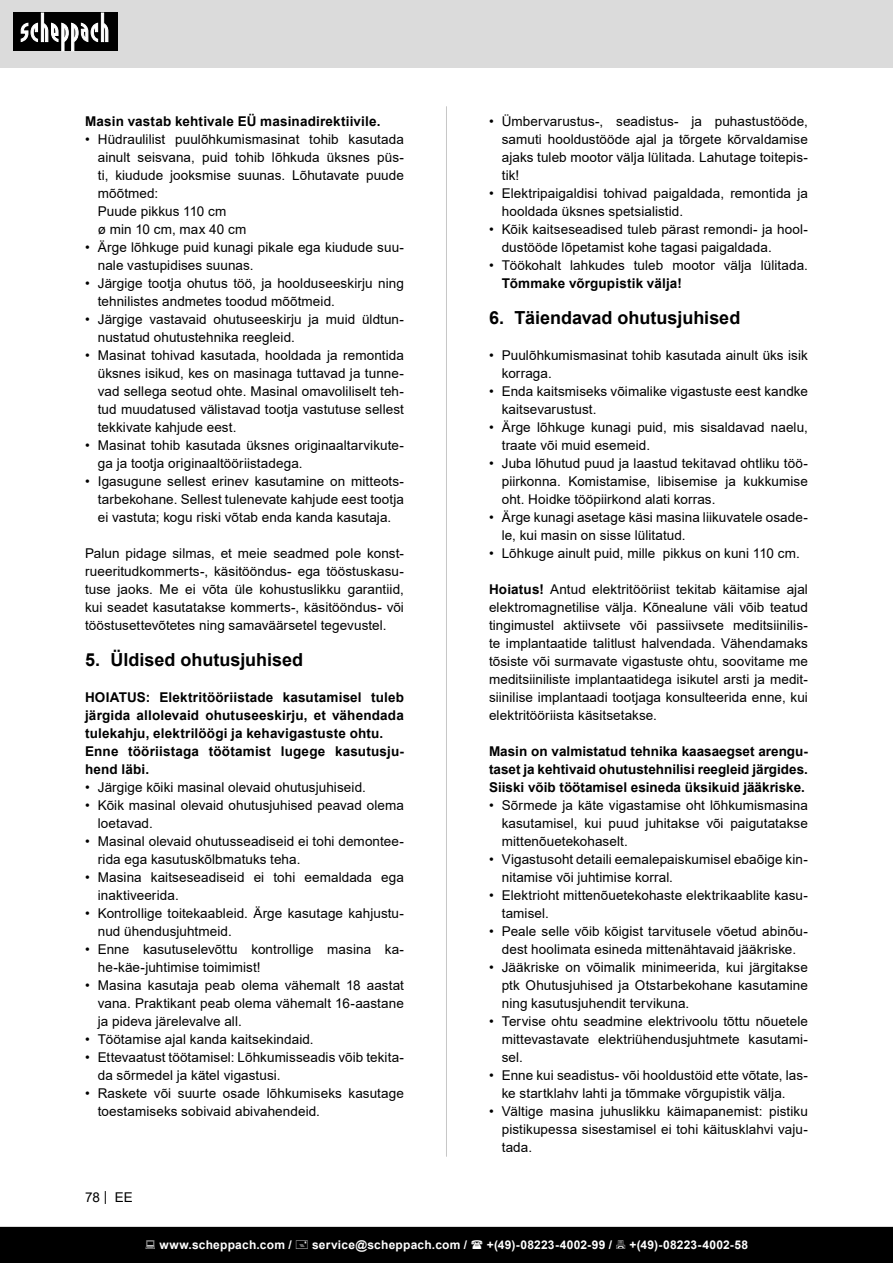
<style>
.page{position:relative;width:893px;height:1263px;background:#fff}
.page>*{position:absolute;margin:0;border:0;box-sizing:border-box;transform-origin:0 0}
.t1{font:700 18px "Arial";color:#000}
.Grundtext_Bold{font:13.5px/18px "Arial";letter-spacing:.005em;color:#000}
.Grundtext_fett{font:700 13.5px/18px "Arial";letter-spacing:.01em;color:#000;text-align:justify}
.Grundtext_Einzug{font:13.5px "Arial";letter-spacing:.005em;color:#000}
.t2{font:700 12px "Arial";letter-spacing:.02em;color:#fff}
.s1{font-weight:700}
</style>
<div class="page">
<div style="left:0;top:0;width:893px;height:67px;background:#dbdbdb"></div>
<div style="left:13px;top:13px;width:105px;height:38px;background:#000"></div>
<svg style="left:21px;top:13px;width:87px;height:38px"></svg>
<hr style="left:446px;top:106px;width:1px;height:1051px;background:#c7c7c7">
<div style="left:0;top:1227px;width:893px;height:36px;background:#000"></div>
<p class="Grundtext_fett" style="left:85px;top:112px;width:297px">Masin vastab kehtivale EÜ masinadirektiivile.</p>
<p class="Grundtext_Bold" style="left:98px;top:130px;width:308px;text-align:justify;text-indent:-13px">• Hüdraulilist puulõhkumismasinat tohib kasutada ainult seisvana, puid tohib lõhkuda üksnes püs&shy;ti, kiudude jooksmise suunas. Lõhutavate puude mõõtmed:</p>
<p class="Grundtext_Einzug" style="left:98px;top:202px;width:130px">Puude pikkus 110 cm</p>
<p class="Grundtext_Einzug" style="left:98px;top:220px;width:150px">ø min 10 cm, max 40 cm</p>
<p class="Grundtext_Bold" style="left:98px;top:238px;width:308px;text-indent:-13px">• Ärge lõhkuge puid kunagi pikale ega kiudude suu&shy;nale vastupidises suunas.</p>
<p class="Grundtext_Bold" style="left:98px;top:274px;width:308px;text-indent:-13px">• Järgige tootja ohutus töö, ja hoolduseeskirju ning tehnilistes andmetes toodud mõõtmeid.</p>
<p class="Grundtext_Bold" style="left:98px;top:310px;width:308px;text-indent:-13px">• Järgige vastavaid ohutuseeskirju ja muid üldtun&shy;nustatud ohutustehnika reegleid.</p>
<p class="Grundtext_Bold" style="left:98px;top:346px;width:308px;text-align:justify;text-indent:-13px">• Masinat tohivad kasutada, hooldada ja remontida üksnes isikud, kes on masinaga tuttavad ja tunne&shy;vad sellega seotud ohte. Masinal omavoliliselt teh&shy;tud muudatused välistavad tootja vastutuse sellest tekkivate kahjude eest.</p>
<p class="Grundtext_Bold" style="left:98px;top:436px;width:308px;text-indent:-13px">• Masinat tohib kasutada üksnes originaaltarvikute&shy;ga ja tootja originaaltööriistadega.</p>
<p class="Grundtext_Bold" style="left:98px;top:472px;width:308px;text-align:justify;text-indent:-13px">• Igasugune sellest erinev kasutamine on mitteots&shy;tarbekohane. Sellest tulenevate kahjude eest tootja ei vastuta; kogu riski võtab enda kanda kasutaja.</p>
<p class="Grundtext_Bold" style="left:85px;top:544px;width:320px;text-align:justify">Palun pidage silmas, et meie seadmed pole konst&shy;rueeritudkommerts-, käsitööndus- ega tööstuskasu&shy;tuse jaoks. Me ei võta üle kohustuslikku garantiid, kui seadet kasutatakse kommerts-, käsitööndus- või tööstusettevõtetes ning samaväärsetel tegevustel.</p>
<p class="t1" style="left:85px;top:647px;width:220px">5. Üldised ohutusjuhised</p>
<p class="Grundtext_fett" style="left:85px;top:688px;width:320px">HOIATUS: Elektritööriistade kasutamisel tuleb järgida allolevaid ohutuseeskirju, et vähendada tulekahju, elektrilöögi ja kehavigastuste ohtu.</p>
<p class="Grundtext_fett" style="left:85px;top:742px;width:320px">Enne tööriistaga töötamist lugege kasutusju&shy;hend läbi.</p>
<p class="Grundtext_Bold" style="left:85px;top:778px;width:282px">• Järgige kõiki masinal olevaid ohutusjuhiseid.</p>
<p class="Grundtext_Bold" style="left:98px;top:796px;width:308px;text-indent:-13px">• Kõik masinal olevaid ohutusjuhised peavad olema loetavad.</p>
<p class="Grundtext_Bold" style="left:98px;top:832px;width:308px;text-indent:-13px">• Masinal olevaid ohutusseadiseid ei tohi demontee&shy;rida ega kasutuskõlbmatuks teha.</p>
<p class="Grundtext_Bold" style="left:98px;top:868px;width:308px;text-indent:-13px">• Masina kaitseseadiseid ei tohi eemaldada ega inaktiveerida.</p>
<p class="Grundtext_Bold" style="left:98px;top:904px;width:308px;text-indent:-13px">• Kontrollige toitekaableid. Ärge kasutage kahjustu&shy;nud ühendusjuhtmeid.</p>
<p class="Grundtext_Bold" style="left:98px;top:940px;width:308px;text-indent:-13px">• Enne kasutuselevõttu kontrollige masina ka&shy;he-käe-juhtimise toimimist!</p>
<p class="Grundtext_Bold" style="left:98px;top:976px;width:308px;text-align:justify;text-indent:-13px">• Masina kasutaja peab olema vähemalt 18 aastat vana. Praktikant peab olema vähemalt 16-aastane ja pideva järelevalve all.</p>
<p class="Grundtext_Bold" style="left:85px;top:1030px;width:230px">• Töötamise ajal kanda kaitsekindaid.</p>
<p class="Grundtext_Bold" style="left:98px;top:1048px;width:308px;text-indent:-13px">• Ettevaatust töötamisel: Lõhkumisseadis võib tekita&shy;da sõrmedel ja kätel vigastusi.</p>
<p class="Grundtext_Bold" style="left:98px;top:1084px;width:308px;text-indent:-13px">• Raskete või suurte osade lõhkumiseks kasutage toestamiseks sobivaid abivahendeid.</p>
<p class="Grundtext_Bold" style="left:85px;top:1188px;width:49px">78 | EE</p>
<p class="Grundtext_Bold" style="left:502px;top:112px;width:308px;text-align:justify;text-indent:-13px">• Ümbervarustus-, seadistus- ja puhastustööde, samuti hooldustööde ajal ja tõrgete kõrvaldamise ajaks tuleb mootor välja lülitada. Lahutage toitepis&shy;tik!</p>
<p class="Grundtext_Bold" style="left:502px;top:184px;width:308px;text-indent:-13px">• Elektripaigaldisi tohivad paigaldada, remontida ja hooldada üksnes spetsialistid.</p>
<p class="Grundtext_Bold" style="left:502px;top:220px;width:308px;text-indent:-13px">• Kõik kaitseseadised tuleb pärast remondi- ja hool&shy;dustööde lõpetamist kohe tagasi paigaldada.</p>
<p class="Grundtext_Bold" style="left:502px;top:256px;width:308px;text-indent:-13px">• Töökohalt lahkudes tuleb mootor välja lülitada.<br><span class="s1">Tõmmake võrgupistik välja!</span></p>
<p class="t1" style="left:489px;top:305px;width:253px">6. Täiendavad ohutusjuhised</p>
<p class="Grundtext_Bold" style="left:502px;top:346px;width:308px;text-indent:-13px">• Puulõhkumismasinat tohib kasutada ainult üks isik korraga.</p>
<p class="Grundtext_Bold" style="left:502px;top:382px;width:308px;text-indent:-13px">• Enda kaitsmiseks võimalike vigastuste eest kandke kaitsevarustust.</p>
<p class="Grundtext_Bold" style="left:502px;top:418px;width:308px;text-indent:-13px">• Ärge lõhkuge kunagi puid, mis sisaldavad naelu, traate või muid esemeid.</p>
<p class="Grundtext_Bold" style="left:502px;top:454px;width:308px;text-align:justify;text-indent:-13px">• Juba lõhutud puud ja laastud tekitavad ohtliku töö&shy;piirkonna. Komistamise, libisemise ja kukkumise oht. Hoidke tööpiirkond alati korras.</p>
<p class="Grundtext_Bold" style="left:502px;top:508px;width:308px;text-indent:-13px">• Ärge kunagi asetage käsi masina liikuvatele osade&shy;le, kui masin on sisse lülitatud.</p>
<p class="Grundtext_Bold" style="left:489px;top:544px;width:312px">• Lõhkuge ainult puid, mille pikkus on kuni 110 cm.</p>
<p class="Grundtext_Bold" style="left:489px;top:580px;width:320px;text-align:justify"><span class="s1">Hoiatus!</span> Antud elektritööriist tekitab käitamise ajal elektromagnetilise välja. Kõnealune väli võib teatud tingimustel aktiivsete või passiivsete meditsiinilis&shy;te implantaatide talitlust halvendada. Vähendamaks tõsiste või surmavate vigastuste ohtu, soovitame me meditsiiniliste implantaatidega isikutel arsti ja medit&shy;siinilise implantaadi tootjaga konsulteerida enne, kui elektritööriista käsitsetakse.</p>
<p class="Grundtext_fett" style="left:489px;top:742px;width:320px">Masin on valmistatud tehnika kaasaegset arengu&shy;taset ja kehtivaid ohutustehnilisi reegleid järgides.<br>Siiski võib töötamisel esineda üksikuid jääkriske.</p>
<p class="Grundtext_Bold" style="left:502px;top:796px;width:308px;text-align:justify;text-indent:-13px">• Sõrmede ja käte vigastamise oht lõhkumismasina kasutamisel, kui puud juhitakse või paigutatakse mittenõuetekohaselt.</p>
<p class="Grundtext_Bold" style="left:502px;top:850px;width:308px;text-indent:-13px">• Vigastusoht detaili eemalepaiskumisel ebaõige kin&shy;nitamise või juhtimise korral.</p>
<p class="Grundtext_Bold" style="left:502px;top:886px;width:308px;text-indent:-13px">• Elektrioht mittenõuetekohaste elektrikaablite kasu&shy;tamisel.</p>
<p class="Grundtext_Bold" style="left:489px;top:922px;width:320px;text-align:center">• Peale selle võib kõigist tarvitusele võetud abinõu&shy;dest hoolimata esineda mittenähtavaid jääkriske.</p>
<p class="Grundtext_Bold" style="left:502px;top:958px;width:308px;text-align:justify;text-indent:-13px">• Jääkriske on võimalik minimeerida, kui järgitakse ptk Ohutusjuhised ja Otstarbekohane kasutamine ning kasutusjuhendit tervikuna.</p>
<p class="Grundtext_Bold" style="left:502px;top:1012px;width:308px;text-align:justify;text-indent:-13px">• Tervise ohtu seadmine elektrivoolu tõttu nõuetele mittevastavate elektriühendusjuhtmete kasutami&shy;sel.</p>
<p class="Grundtext_Bold" style="left:502px;top:1066px;width:308px;text-indent:-13px">• Enne kui seadistus- või hooldustöid ette võtate, las&shy;ke startklahv lahti ja tõmmake võrgupistik välja.</p>
<p class="Grundtext_Bold" style="left:502px;top:1102px;width:308px;text-align:justify;text-indent:-13px">• Vältige masina juhuslikku käimapanemist: pistiku pistikupessa sisestamisel ei tohi käitusklahvi vaju&shy;tada.</p>
<p class="t2" style="left:159px;top:1236px;width:134px">www.scheppach.com /</p>
<p class="t2" style="left:312px;top:1236px;width:157px">service@scheppach.com /</p>
<p class="t2" style="left:487px;top:1236px;width:127px">+(49)-08223-4002-99 /</p>
<p class="t2" style="left:629px;top:1236px;width:120px">+(49)-08223-4002-58</p>
</div>
